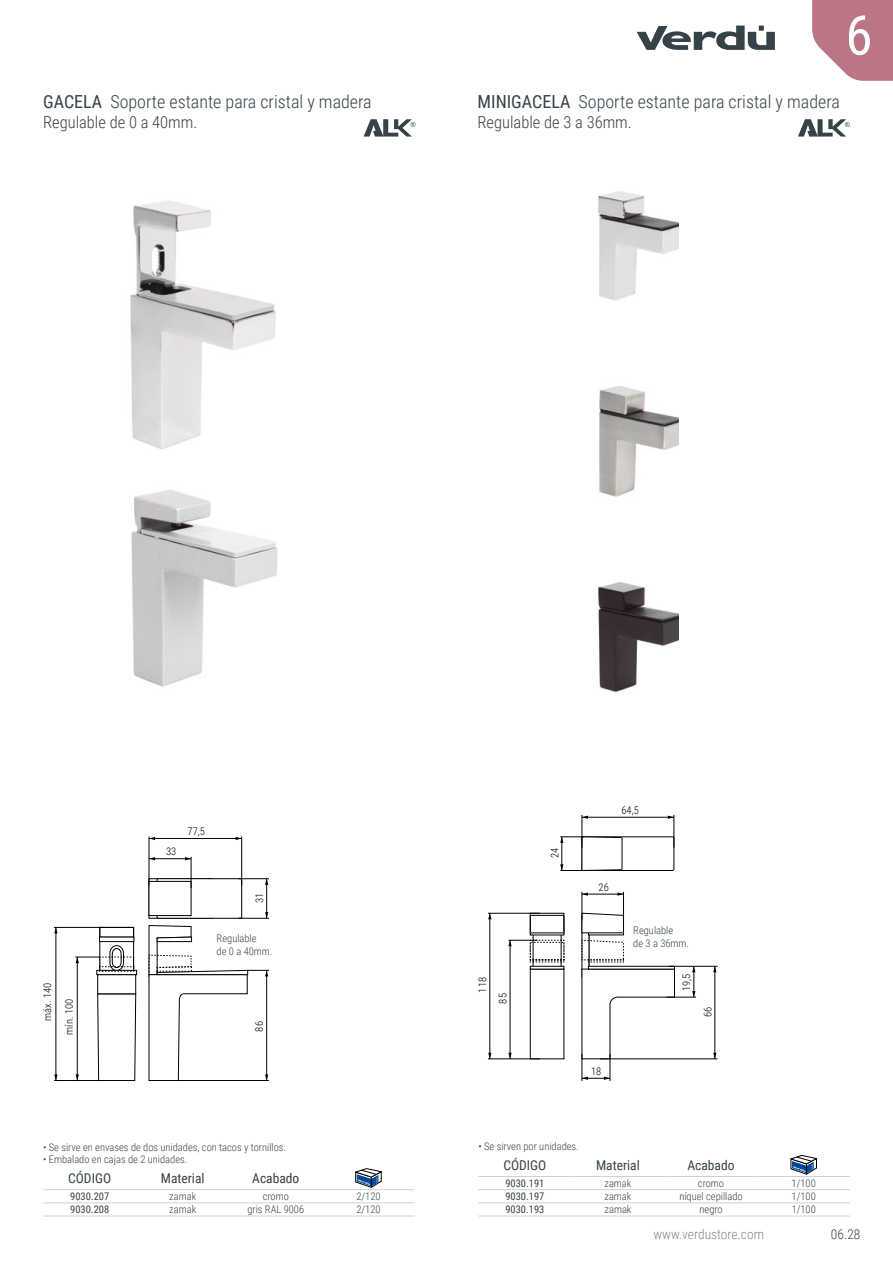
<style>
.page{position:relative;width:893px;height:1263px;background:#fff}
.page>*{position:absolute;margin:0;border:0;box-sizing:border-box;transform-origin:0 0}
.t1{font:55.2px "Roboto Condensed";color:#fff}
.t2{font:300 18px "Roboto Condensed";color:#354248}
.t3{font:300 16.5px "Roboto Condensed";color:#354248}
.t4{font:13.5px "Roboto Condensed";color:#354248}
.t5{font:300 13.5px "Roboto Condensed";color:#878787}
.t6{font:300 13.5px "Roboto Condensed";color:#354248}
.t7{font:300 10.5px/12.6px "Roboto Condensed";color:#354248}
.t8{font:300 10.5px/21.6px "Roboto Condensed";color:#000}
.t9{font:10.5px "Roboto Condensed";color:#354248}
.s1{font-weight:400}
</style>
<div class="page">
<svg style="left:637px;top:26px;width:138px;height:24px"></svg>
<svg style="left:812px;top:0;width:81px;height:81px;background:#c48795"></svg>
<img style="left:598px;top:191px;width:81px;height:110px">
<img style="left:599px;top:386px;width:80px;height:111px">
<img style="left:598px;top:582px;width:81px;height:111px">
<img style="left:131px;top:490px;width:147px;height:197px">
<img style="left:130px;top:201px;width:146px;height:248px">
<svg style="left:364px;top:119px;width:51px;height:18px"></svg>
<svg style="left:798px;top:119px;width:52px;height:18px"></svg>
<div style="left:96px;top:970px;width:41px;height:5px;border:1px solid #000"></div>
<div style="left:99px;top:927px;width:35px;height:10px;border:1px solid #000"></div>
<div style="left:99px;top:937px;width:35px;height:5px;border:1px solid #000"></div>
<div style="left:157px;top:878px;width:85px;height:41px;border:1px solid #000"></div>
<div style="left:149px;top:881px;width:42px;height:34px;background:#fff"></div>
<div style="left:149px;top:881px;width:42px;height:35px;border:1px solid #000"></div>
<hr style="left:54px;top:927px;width:50px;height:1px;background:#000">
<hr style="left:149px;top:836px;width:1px;height:49px;background:#000">
<hr style="left:191px;top:857px;width:1px;height:31px;background:#000">
<hr style="left:241px;top:836px;width:1px;height:49px;background:#000">
<hr style="left:54px;top:1080px;width:50px;height:1px;background:#000">
<hr style="left:56px;top:927px;width:1px;height:153px;background:#000">
<hr style="left:149px;top:858px;width:42px;height:1px;background:#000">
<hr style="left:149px;top:838px;width:93px;height:1px;background:#000">
<hr style="left:239px;top:878px;width:30px;height:1px;background:#000">
<hr style="left:239px;top:918px;width:30px;height:1px;background:#000">
<hr style="left:266px;top:879px;width:1px;height:39px;background:#000">
<svg style="left:185px;top:857px;width:6px;height:3px"></svg>
<svg style="left:149px;top:857px;width:6px;height:3px"></svg>
<svg style="left:265px;top:879px;width:3px;height:6px"></svg>
<svg style="left:265px;top:912px;width:3px;height:6px"></svg>
<svg style="left:54px;top:1074px;width:4px;height:6px"></svg>
<svg style="left:54px;top:927px;width:4px;height:6px"></svg>
<svg style="left:75px;top:945px;width:61px;height:136px"></svg>
<svg style="left:148px;top:925px;width:121px;height:156px"></svg>
<hr style="left:43px;top:1189px;width:93px;height:1px;background:#d0d0d0">
<hr style="left:136px;top:1189px;width:93px;height:1px;background:#d0d0d0">
<hr style="left:229px;top:1189px;width:93px;height:1px;background:#d0d0d0">
<hr style="left:322px;top:1189px;width:93px;height:1px;background:#d0d0d0">
<hr style="left:43px;top:1202px;width:93px;height:1px;background:#d0d0d0">
<hr style="left:136px;top:1202px;width:93px;height:1px;background:#d0d0d0">
<hr style="left:229px;top:1202px;width:93px;height:1px;background:#d0d0d0">
<hr style="left:322px;top:1202px;width:93px;height:1px;background:#d0d0d0">
<hr style="left:43px;top:1216px;width:93px;height:1px;background:#d0d0d0">
<hr style="left:136px;top:1216px;width:93px;height:1px;background:#d0d0d0">
<hr style="left:229px;top:1216px;width:93px;height:1px;background:#d0d0d0">
<hr style="left:322px;top:1216px;width:93px;height:1px;background:#d0d0d0">
<svg style="left:356px;top:1168px;width:25px;height:19px"></svg>
<hr style="left:478px;top:1176px;width:93px;height:1px;background:#d0d0d0">
<hr style="left:571px;top:1176px;width:93px;height:1px;background:#d0d0d0">
<hr style="left:664px;top:1176px;width:94px;height:1px;background:#d0d0d0">
<hr style="left:758px;top:1176px;width:92px;height:1px;background:#d0d0d0">
<hr style="left:478px;top:1189px;width:93px;height:1px;background:#d0d0d0">
<hr style="left:571px;top:1189px;width:93px;height:1px;background:#d0d0d0">
<hr style="left:664px;top:1189px;width:94px;height:1px;background:#d0d0d0">
<hr style="left:758px;top:1189px;width:92px;height:1px;background:#d0d0d0">
<hr style="left:478px;top:1202px;width:93px;height:1px;background:#d0d0d0">
<hr style="left:571px;top:1202px;width:93px;height:1px;background:#d0d0d0">
<hr style="left:664px;top:1202px;width:94px;height:1px;background:#d0d0d0">
<hr style="left:758px;top:1202px;width:92px;height:1px;background:#d0d0d0">
<hr style="left:478px;top:1216px;width:93px;height:1px;background:#d0d0d0">
<hr style="left:571px;top:1216px;width:93px;height:1px;background:#d0d0d0">
<hr style="left:664px;top:1216px;width:94px;height:1px;background:#d0d0d0">
<hr style="left:758px;top:1216px;width:92px;height:1px;background:#d0d0d0">
<svg style="left:791px;top:1155px;width:26px;height:19px"></svg>
<svg style="left:535px;top:965px;width:24px;height:1px"></svg>
<div style="left:530px;top:969px;width:34px;height:90px;border:1px solid #000"></div>
<div style="left:530px;top:966px;width:34px;height:3px;border:1px solid #000"></div>
<hr style="left:488px;top:913px;width:52px;height:1px;background:#000">
<hr style="left:488px;top:1058px;width:52px;height:1px;background:#000">
<hr style="left:582px;top:815px;width:1px;height:33px;background:#000">
<hr style="left:669px;top:966px;width:48px;height:1px;background:#000">
<hr style="left:666px;top:997px;width:30px;height:1px;background:#000">
<hr style="left:600px;top:1058px;width:117px;height:1px;background:#000">
<hr style="left:674px;top:815px;width:1px;height:33px;background:#000">
<hr style="left:490px;top:913px;width:1px;height:146px;background:#000">
<hr style="left:510px;top:940px;width:1px;height:119px;background:#000">
<hr style="left:694px;top:966px;width:1px;height:31px;background:#000">
<hr style="left:715px;top:966px;width:1px;height:93px;background:#000">
<hr style="left:582px;top:817px;width:92px;height:1px;background:#000">
<svg style="left:668px;top:815px;width:6px;height:4px"></svg>
<svg style="left:582px;top:815px;width:6px;height:4px"></svg>
<svg style="left:560px;top:836px;width:115px;height:35px"></svg>
<svg style="left:581px;top:892px;width:43px;height:41px"></svg>
<svg style="left:488px;top:1053px;width:3px;height:6px"></svg>
<svg style="left:488px;top:913px;width:3px;height:6px"></svg>
<svg style="left:508px;top:1053px;width:4px;height:6px"></svg>
<svg style="left:508px;top:914px;width:57px;height:49px"></svg>
<svg style="left:692px;top:991px;width:3px;height:6px"></svg>
<svg style="left:692px;top:966px;width:3px;height:6px"></svg>
<svg style="left:713px;top:1053px;width:3px;height:6px"></svg>
<svg style="left:713px;top:966px;width:3px;height:6px"></svg>
<svg style="left:581px;top:939px;width:94px;height:142px"></svg>
<h2 class="t2" style="left:43px;top:89px;width:330px"><span class="s1">GACELA</span> Soporte estante para cristal y madera</h2>
<h3 class="t3" style="left:43px;top:111px;width:156px">Regulable de 0 a 40mm.</h3>
<h1 class="t1" style="left:845px;top:-4px;width:29px">6</h1>
<h2 class="t2" style="left:478px;top:89px;width:364px"><span class="s1">MINIGACELA</span> Soporte estante para cristal y madera</h2>
<h3 class="t3" style="left:478px;top:110px;width:156px">Regulable de 3 a 36mm.</h3>
<p class="t8" style="left:36px;top:1034px;width:53px;text-indent:14px;rotate:-90deg">máx. 140 mín. 100</p>
<p class="t8" style="left:166px;top:840px;width:12px">33</p>
<p class="t8" style="left:188px;top:820px;width:19px">77,5</p>
<p class="t8" style="left:248px;top:903px;width:12px;rotate:-90deg">31</p>
<p class="t7" style="left:217px;top:932px;width:57px">Regulable<br>de 0 a 40mm.</p>
<p class="t8" style="left:248px;top:1031px;width:12px;rotate:-90deg">86</p>
<p class="t7" style="left:43px;top:1140px;width:244px">• Se sirve en envases de dos unidades, con tacos y tornillos.</p>
<p class="t7" style="left:43px;top:1153px;width:146px">• Embalado en cajas de 2 unidades.</p>
<p class="t4" style="left:68px;top:1169px;width:44px">CÓDIGO</p>
<p class="t4" style="left:161px;top:1169px;width:45px">Material</p>
<p class="t4" style="left:252px;top:1169px;width:49px">Acabado</p>
<p class="t9" style="left:70px;top:1189px;width:41px">9030.207</p>
<p class="t7" style="left:169px;top:1190px;width:28px">zamak</p>
<p class="t7" style="left:263px;top:1190px;width:28px">cromo</p>
<p class="t7" style="left:356px;top:1190px;width:26px">2/120</p>
<p class="t9" style="left:70px;top:1202px;width:41px">9030.208</p>
<p class="t7" style="left:169px;top:1203px;width:28px">zamak</p>
<p class="t7" style="left:247px;top:1203px;width:58px">gris RAL 9006</p>
<p class="t7" style="left:356px;top:1203px;width:26px">2/120</p>
<p class="t8" style="left:471px;top:992px;width:17px;rotate:-90deg">118</p>
<p class="t8" style="left:492px;top:1003px;width:12px;rotate:-90deg">85</p>
<p class="t8" style="left:543px;top:858px;width:12px;rotate:-90deg">24</p>
<p class="t8" style="left:621px;top:799px;width:19px">64,5</p>
<p class="t8" style="left:599px;top:876px;width:12px">26</p>
<p class="t8" style="left:591px;top:1060px;width:12px">18</p>
<p class="t7" style="left:633px;top:923px;width:57px">Regulable<br>de 3 a 36mm.</p>
<p class="t8" style="left:675px;top:991px;width:19px;rotate:-90deg">19,5</p>
<p class="t8" style="left:696px;top:1016px;width:12px;rotate:-90deg">66</p>
<p class="t7" style="left:478px;top:1140px;width:102px">• Se sirven por unidades.</p>
<p class="t4" style="left:503px;top:1155px;width:44px">CÓDIGO</p>
<p class="t4" style="left:596px;top:1155px;width:45px">Material</p>
<p class="t4" style="left:687px;top:1155px;width:49px">Acabado</p>
<p class="t9" style="left:505px;top:1176px;width:41px">9030.191</p>
<p class="t7" style="left:604px;top:1176px;width:28px">zamak</p>
<p class="t7" style="left:698px;top:1176px;width:28px">cromo</p>
<p class="t7" style="left:792px;top:1176px;width:26px">1/100</p>
<p class="t9" style="left:505px;top:1189px;width:41px">9030.197</p>
<p class="t7" style="left:604px;top:1190px;width:28px">zamak</p>
<p class="t7" style="left:679px;top:1190px;width:65px">níquel cepillado</p>
<p class="t7" style="left:792px;top:1190px;width:26px">1/100</p>
<p class="t9" style="left:505px;top:1202px;width:41px">9030.193</p>
<p class="t7" style="left:604px;top:1203px;width:28px">zamak</p>
<p class="t7" style="left:699px;top:1203px;width:25px">negro</p>
<p class="t7" style="left:792px;top:1203px;width:26px">1/100</p>
<p class="t5" style="left:653px;top:1225px;width:112px">www.verdustore.com</p>
<p class="t6" style="left:831px;top:1225px;width:31px">06.28</p>
</div>
